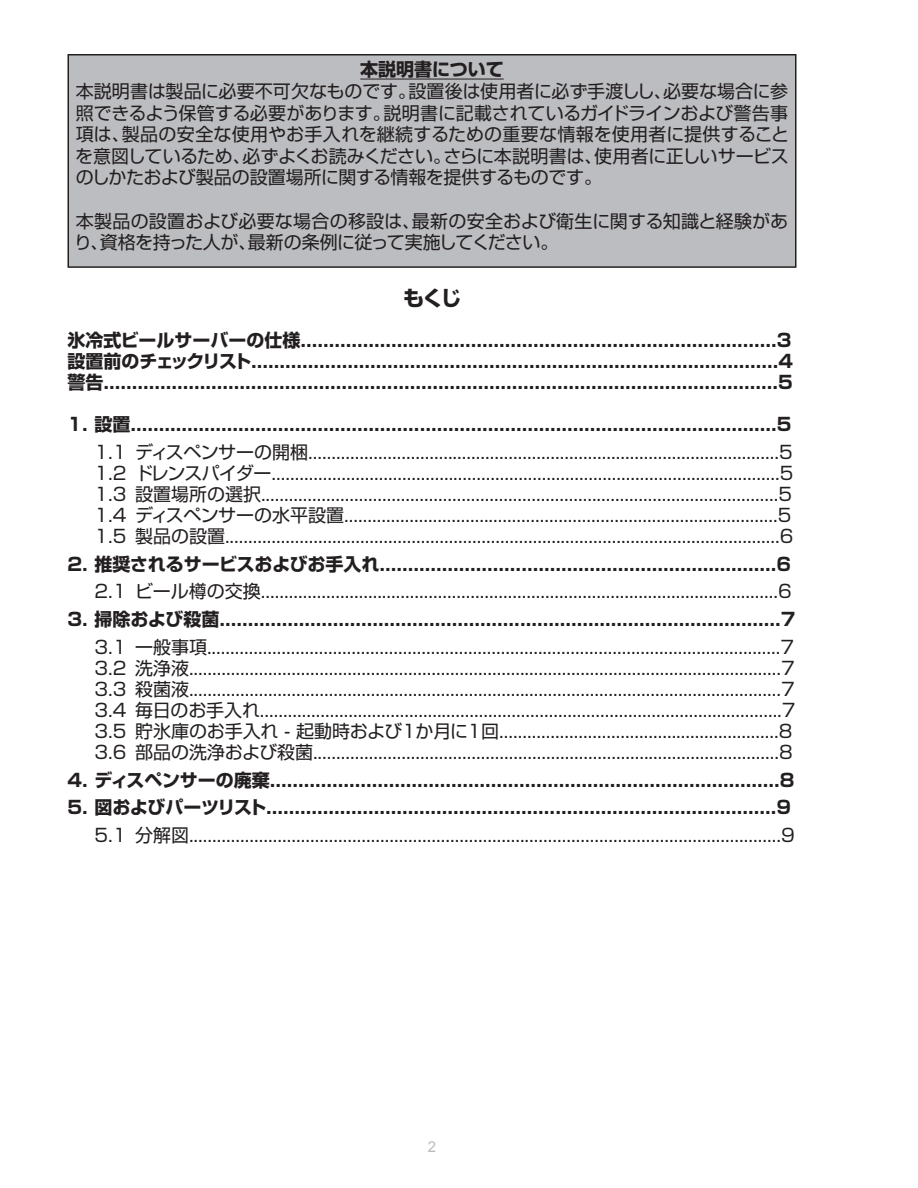
<style>
.page{position:relative;width:918px;height:1188px;background:#fff}
.page>*{position:absolute;margin:0;border:0;box-sizing:border-box;transform-origin:0 0}
.t1{font:700 21px "Shin Go Pro";color:#231f20}
.t2{font:18px/21px "Shin Go Pro";color:#231f20;text-align:justify}
.t3{font:700 18px/21px "Shin Go Pro";color:#231f20;text-align:justify}
.t4{font:700 18px "Shin Go Pro";letter-spacing:-.02em;color:#231f20}
.t5{font:15px "Arial";color:#bcbdc0}
</style>
<div class="page">
<div style="left:68px;top:55px;width:728px;height:212px;background:#bcbdc0"></div>
<hr style="left:360px;top:79px;width:144px;height:1px;background:#231f20">
<div style="left:68px;top:54px;width:728px;height:214px;border:2px solid #231f20"></div>
<p class="t3" style="left:360px;top:57px;width:145px">本説明書について</p>
<p class="t2" style="left:75px;top:78px;width:715px;line-height:21.6px">本説明書は製品に必要不可欠なものです。設置後は使用者に必ず手渡しし、必要な場合に参照できるよう保管する必要があります。説明書に記載されているガイドラインおよび警告事項は、製品の安全な使用やお手入れを継続するための重要な情報を使用者に提供することを意図しているため、必ずよくお読みください。さらに本説明書は、使用者に正しいサービスのしかたおよび製品の設置場所に関する情報を提供するものです。</p>
<p class="t2" style="left:74px;top:208px;width:716px;line-height:21.6px">本製品の設置および必要な場合の移設は、最新の安全および衛生に関する知識と経験があり、資格を持った人が、最新の条例に従って実施してください。</p>
<p class="t1" style="left:403px;top:282px;width:60px">もくじ</p>
<p class="t3" style="left:68px;top:328px;width:727px">氷冷式ビールサーバーの仕様....................................................................................3設置前のチェックリスト.............................................................................................4警告.......................................................................................................................5</p>
<p class="t3" style="left:68px;top:412px;width:726px">1. 設置..................................................................................................................5</p>
<p class="t2" style="left:94px;top:439px;width:700px">1.1 ディスペンサーの開梱.....................................................................................................5<br>1.2 ドレンスパイダー.............................................................................................................5<br>1.3 設置場所の選択...............................................................................................................5<br>1.4 ディスペンサーの水平設置.............................................................................................5<br>1.5 製品の設置.......................................................................................................................6</p>
<p class="t3" style="left:68px;top:551px;width:725px">2. 推奨されるサービスおよびお手入れ......................................................................6</p>
<p class="t2" style="left:94px;top:579px;width:699px">2.1 ビール樽の交換...............................................................................................................6</p>
<p class="t3" style="left:68px;top:607px;width:729px">3. 掃除および殺菌...................................................................................................7</p>
<p class="t2" style="left:94px;top:634px;width:703px;text-align:left">3.1 一般事項...........................................................................................................................7<br>3.2 洗浄液...............................................................................................................................7<br>3.3 殺菌液...............................................................................................................................7<br>3.4 毎日のお手入れ................................................................................................................7<br>3.5 貯氷庫のお手入れ - 起動時および1か月に1回............................................................8<br>3.6 部品の洗浄および殺菌....................................................................................................8</p>
<p class="t3" style="left:68px;top:768px;width:729px">4. ディスペンサーの廃棄..........................................................................................8</p>
<p class="t4" style="left:68px;top:793px;width:725px">5. 図およびパーツリスト..........................................................................................9</p>
<p class="t2" style="left:94px;top:823px;width:702px">5.1 分解図...............................................................................................................................9</p>
<p class="t5" style="left:428px;top:1137px;width:10px">2</p>
</div>
